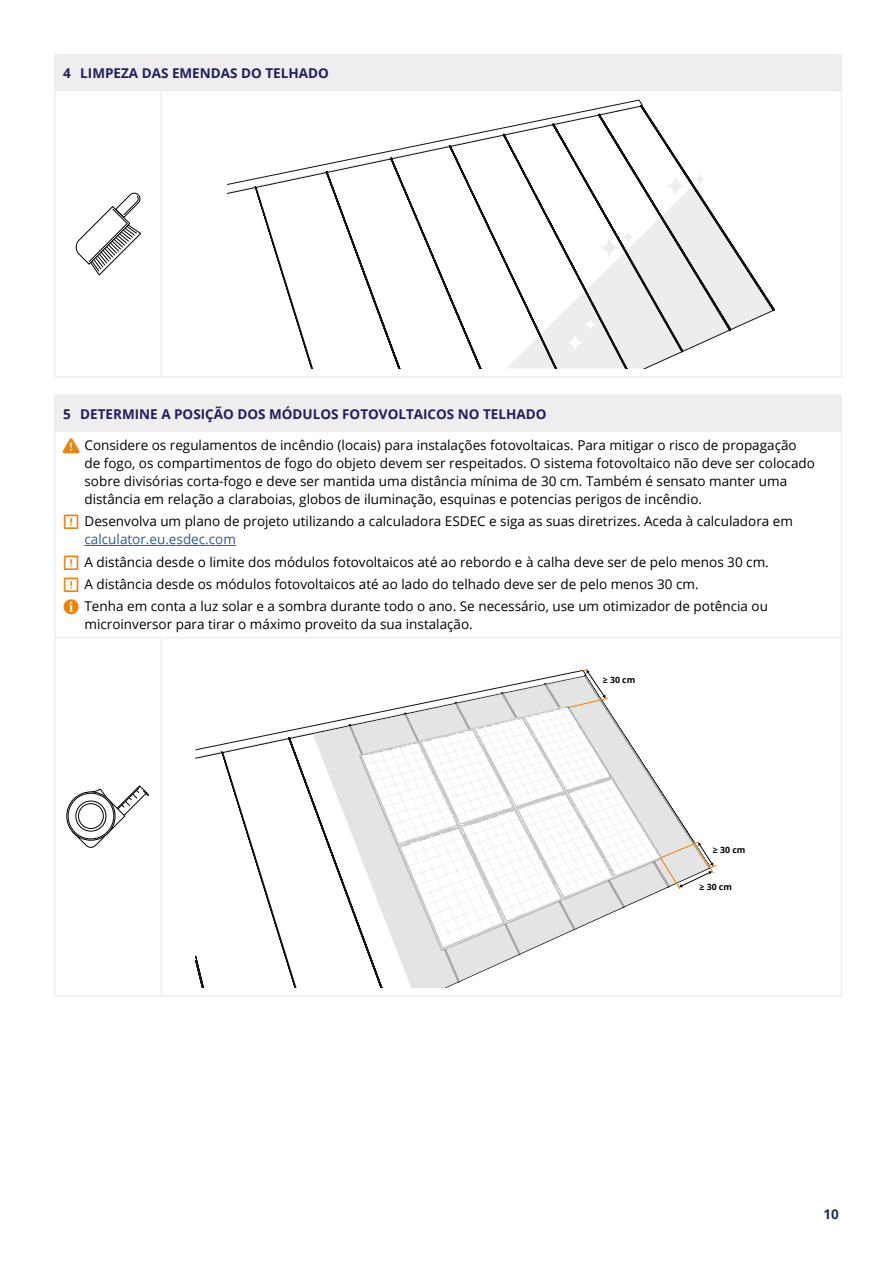
<style>
.page{position:relative;width:893px;height:1263px;background:#fff}
.page>*{position:absolute;margin:0;border:0;box-sizing:border-box;transform-origin:0 0}
.t1{font:13.5px/18px "Open Sans";color:#000}
.ol_1_continue{font:700 13.5px "Open Sans";color:#201e5e}
.t2{font:700 13.5px "Open Sans";color:#222d57}
.t3{font:700 8.7px "Open Sans";color:#000}
.s1{color:#ef8309}
.s2{color:#275b9b}
</style>
<div class="page">
<div style="left:55px;top:55px;width:786px;height:36px;background:#f0edef"></div>
<hr style="left:54px;top:54px;width:107px;height:2px;background:#f0edef">
<hr style="left:54px;top:56px;width:2px;height:34px;background:#f0edef">
<hr style="left:161px;top:54px;width:681px;height:2px;background:#f0edef">
<hr style="left:841px;top:56px;width:1px;height:34px;background:#f0edef">
<hr style="left:54px;top:90px;width:107px;height:1px;background:#f0edef">
<hr style="left:54px;top:91px;width:2px;height:285px;background:#f0edef">
<hr style="left:161px;top:90px;width:681px;height:1px;background:#f0edef">
<hr style="left:160px;top:91px;width:2px;height:285px;background:#f0edef">
<hr style="left:841px;top:91px;width:1px;height:285px;background:#f0edef">
<hr style="left:54px;top:376px;width:107px;height:2px;background:#f0edef">
<hr style="left:161px;top:376px;width:681px;height:2px;background:#f0edef">
<svg style="left:75px;top:192px;width:66px;height:84px"></svg>
<svg style="left:227px;top:99px;width:548px;height:269px"></svg>
<div style="left:55px;top:395px;width:786px;height:36px;background:#f0edef"></div>
<hr style="left:54px;top:395px;width:107px;height:1px;background:#f0edef">
<hr style="left:54px;top:396px;width:2px;height:35px;background:#f0edef">
<hr style="left:161px;top:395px;width:681px;height:1px;background:#f0edef">
<hr style="left:841px;top:396px;width:1px;height:35px;background:#f0edef">
<hr style="left:54px;top:431px;width:107px;height:1px;background:#f0edef">
<hr style="left:54px;top:432px;width:2px;height:205px;background:#f0edef">
<hr style="left:161px;top:431px;width:681px;height:1px;background:#f0edef">
<hr style="left:841px;top:432px;width:1px;height:205px;background:#f0edef">
<hr style="left:54px;top:637px;width:107px;height:1px;background:#f0edef">
<hr style="left:54px;top:638px;width:2px;height:357px;background:#f0edef">
<hr style="left:161px;top:637px;width:681px;height:1px;background:#f0edef">
<hr style="left:160px;top:638px;width:2px;height:357px;background:#f0edef">
<hr style="left:841px;top:638px;width:1px;height:357px;background:#f0edef">
<hr style="left:54px;top:995px;width:107px;height:2px;background:#f0edef">
<hr style="left:161px;top:995px;width:681px;height:2px;background:#f0edef">
<hr style="left:85px;top:545px;width:151px;height:1px;background:#275b9b">
<svg style="left:71px;top:785px;width:79px;height:63px"></svg>
<svg style="left:196px;top:669px;width:521px;height:319px"></svg>
<p class="ol_1_continue" style="left:63px;top:63px;width:267px">4 LIMPEZA DAS EMENDAS DO TELHADO</p>
<p class="ol_1_continue" style="left:63px;top:404px;width:485px">5 DETERMINE A POSIÇÃO DOS MÓDULOS FOTOVOLTAICOS NO TELHADO</p>
<p class="t1" style="left:85px;top:436px;width:732px">Considere os regulamentos de incêndio (locais) para instalações fotovoltaicas. Para mitigar o risco de propagação de fogo, os compartimentos de fogo do objeto devem ser respeitados. O sistema fotovoltaico não deve ser colocado sobre divisórias corta-fogo e deve ser mantida uma distância mínima de 30 cm. Também é sensato manter uma distância em relação a claraboias, globos de iluminação, esquinas e potencias perigos de incêndio.</p>
<p class="t1" style="left:85px;top:512px;width:710px;text-indent:-21px"><span class="s1">✓</span> Desenvolva um plano de projeto utilizando a calculadora ESDEC e siga as suas diretrizes. Aceda à calculadora em <span class="s2">calculator.eu.esdec.com</span></p>
<p class="t1" style="left:63px;top:552px;width:707px"><span class="s1">✓</span> A distância desde o limite dos módulos fotovoltaicos até ao rebordo e à calha deve ser de pelo menos 30 cm.</p>
<p class="t1" style="left:63px;top:575px;width:637px"><span class="s1">✓</span> A distância desde os módulos fotovoltaicos até ao lado do telhado deve ser de pelo menos 30 cm.</p>
<p class="t1" style="left:85px;top:597px;width:685px;text-indent:-21px"><span class="s1">✔</span> Tenha em conta a luz solar e a sombra durante todo o ano. Se necessário, use um otimizador de potência ou microinversor para tirar o máximo proveito da sua instalação.</p>
<p class="t3" style="left:603px;top:673px;width:34px">≥ 30 cm</p>
<p class="t3" style="left:713px;top:843px;width:34px">≥ 30 cm</p>
<p class="t3" style="left:699px;top:880px;width:34px">≥ 30 cm</p>
<p class="t2" style="left:824px;top:1205px;width:17px">10</p>
</div>
